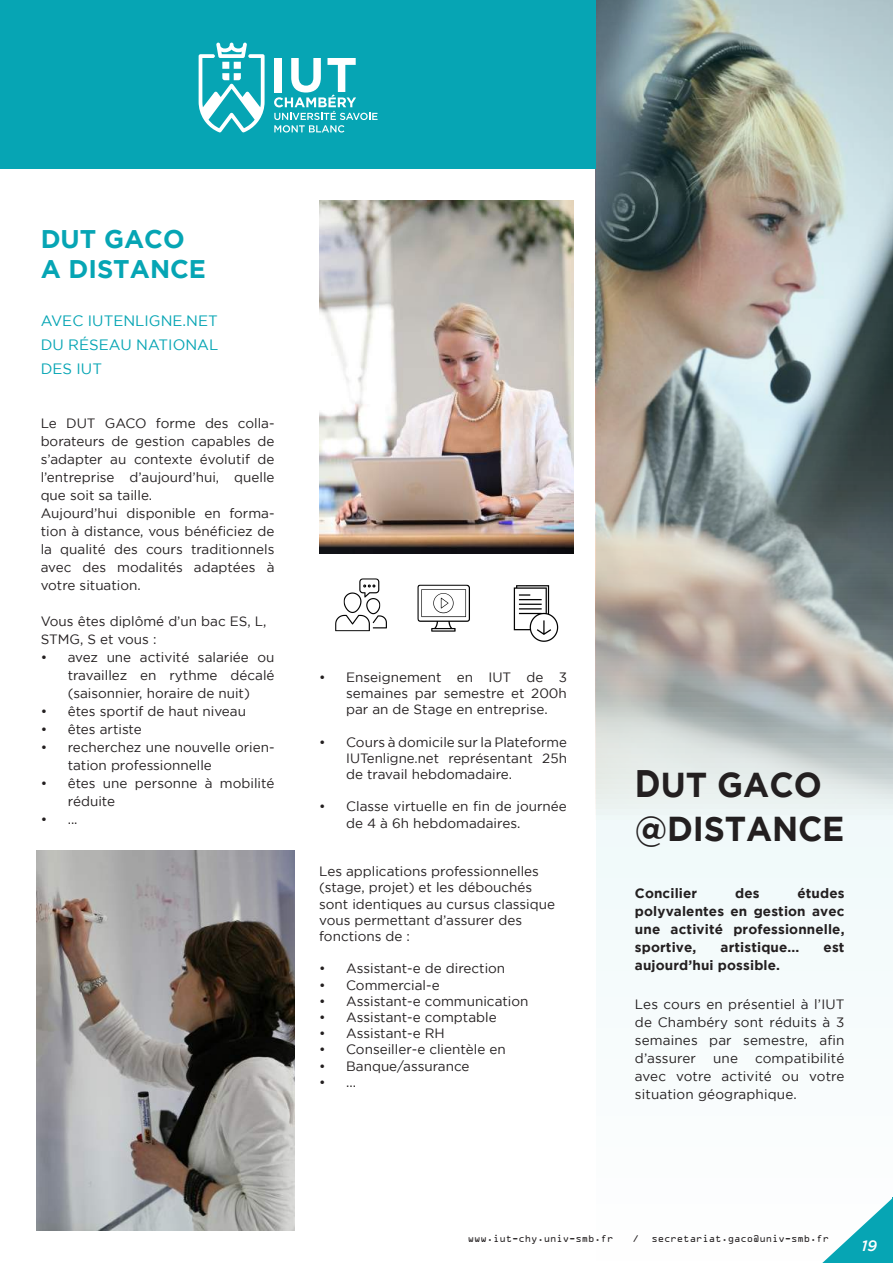
<style>
.page{position:relative;width:893px;height:1263px;background:#fff}
.page>*{position:absolute;margin:0;border:0;box-sizing:border-box;transform-origin:0 0}
.t1{font:700 34.5px/43.5px "Gotham";letter-spacing:-.005em;color:#231f20;scale:.96 1}
.t2{font:700 25.5px/29.2px "Gotham";color:#06a5b4}
.t3{font:15px/24px "Gotham";color:#06a5b4;text-align:justify}
.t4{font:italic 500 15px "Gotham";color:#fff}
.t5{font:13.5px/18px "Gotham";color:#231f20}
.t6{font:700 13.5px/18px "Gotham";letter-spacing:.01em;color:#231f20;text-align:justify}
.t7{font:10.5px "OCRA Extended";color:#231f20}
.s1{font-size:38.25px}
</style>
<div class="page">
<div style="left:0;top:0;width:595px;height:169px;background:#06a5b4"></div>
<svg style="left:199px;top:43px;width:66px;height:89px"></svg>
<svg style="left:274px;top:58px;width:104px;height:75px"></svg>
<img style="left:596px;top:0;width:297px;height:1263px">
<img style="left:319px;top:200px;width:255px;height:353px">
<img style="left:36px;top:851px;width:259px;height:379px">
<img style="left:335px;top:578px;width:52px;height:54px">
<img style="left:417px;top:584px;width:53px;height:48px">
<img style="left:513px;top:585px;width:46px;height:57px">
<h2 class="t2" style="left:41px;top:224px;width:167px">DUT GACO<br>A DISTANCE</h2>
<p class="t3" style="left:41px;top:308px;width:179px">AVEC IUTENLIGNE.NET DU RÉSEAU NATIONAL DES IUT</p>
<p class="t5" style="left:41px;top:414px;width:235px">Le DUT GACO forme des colla&shy;borateurs de gestion capables de s’adapter au contexte évolutif de l’entreprise d’aujourd’hui, quelle que soit sa taille.<br>Aujourd’hui disponible en forma&shy;tion à distance, vous bénéficiez de la qualité des cours traditionnels avec des modalités adaptées à votre situation.</p>
<p class="t5" style="left:41px;top:612px;width:227px">Vous êtes diplômé d’un bac ES, L,<br>STMG, S et vous :</p>
<p class="t5" style="left:68px;top:648px;width:208px;text-align:justify;text-indent:-27px">• avez une activité salariée ou travaillez en rythme décalé (saisonnier, horaire de nuit)</p>
<p class="t5" style="left:41px;top:702px;width:207px">• êtes sportif de haut niveau</p>
<p class="t5" style="left:41px;top:720px;width:103px">• êtes artiste</p>
<p class="t5" style="left:68px;top:738px;width:208px;text-indent:-27px">• recherchez une nouvelle orien&shy;tation professionnelle</p>
<p class="t5" style="left:68px;top:774px;width:208px;text-indent:-27px">• êtes une personne à mobilité réduite</p>
<p class="t5" style="left:41px;top:810px;width:38px">• ...</p>
<p class="t5" style="left:346px;top:669px;width:222px;line-height:16.2px;text-align:justify;text-indent:-27px">• Enseignement en IUT de 3 semaines par semestre et 200h par an de Stage en entreprise.</p>
<p class="t5" style="left:346px;top:733px;width:222px;line-height:16.2px;text-align:justify;text-indent:-27px">• Cours à domicile sur la Plateforme IUTenligne.net représentant 25h de travail hebdomadaire.</p>
<p class="t5" style="left:346px;top:798px;width:222px;line-height:16.2px;text-indent:-27px">• Classe virtuelle en fin de journée de 4 à 6h hebdomadaires.</p>
<p class="t5" style="left:319px;top:863px;width:237px;line-height:16.2px">Les applications professionnelles (stage, projet) et les débouchés sont identiques au cursus classique vous permettant d’assurer des fonctions de :</p>
<p class="t5" style="left:319px;top:959px;width:188px">• Assistant-e de direction</p>
<p class="t5" style="left:319px;top:975px;width:122px">• Commercial-e</p>
<p class="t5" style="left:319px;top:992px;width:211px">• Assistant-e communication</p>
<p class="t5" style="left:319px;top:1008px;width:179px">• Assistant-e comptable</p>
<p class="t5" style="left:319px;top:1024px;width:127px">• Assistant-e RH</p>
<p class="t5" style="left:319px;top:1040px;width:188px">• Conseiller-e clientèle en</p>
<p class="t5" style="left:319px;top:1056px;width:152px">• Banque/assurance</p>
<p class="t5" style="left:319px;top:1073px;width:38px">• ...</p>
<h1 class="t1" style="left:635px;top:762px;width:220px"><span class="s1">D</span>UT GACO @DISTANCE</h1>
<p class="t6" style="left:635px;top:884px;width:211px;text-indent:162px">études polyvalentes en gestion avec une activité professionnelle, sportive,</p>
<p class="t6" style="left:635px;top:884px;width:64px">Concilier</p>
<p class="t6" style="left:735px;top:884px;width:26px">des</p>
<p class="t6" style="left:721px;top:938px;width:80px">artistique...</p>
<p class="t6" style="left:824px;top:938px;width:22px">est</p>
<p class="t6" style="left:635px;top:956px;width:147px">aujourd’hui possible.</p>
<p class="t5" style="left:635px;top:995px;width:211px;text-align:justify">Les cours en présentiel à l’IUT de Chambéry sont réduits à 3 semaines par semestre, afin d’assurer</p>
<p class="t5" style="left:635px;top:1049px;width:211px;text-align:justify;text-indent:120px">compatibilité avec votre activité ou votre situation géographique.</p>
<p class="t5" style="left:713px;top:1049px;width:26px">une</p>
<p class="t7" style="left:468px;top:1233px;width:147px">www.iut-chy.univ-smb.fr</p>
<p class="t7" style="left:633px;top:1233px;width:198px">/ secretariat.gaco@univ-smb.fr</p>
<p class="t4" style="left:861px;top:1237px;width:17px">19</p>
</div>
